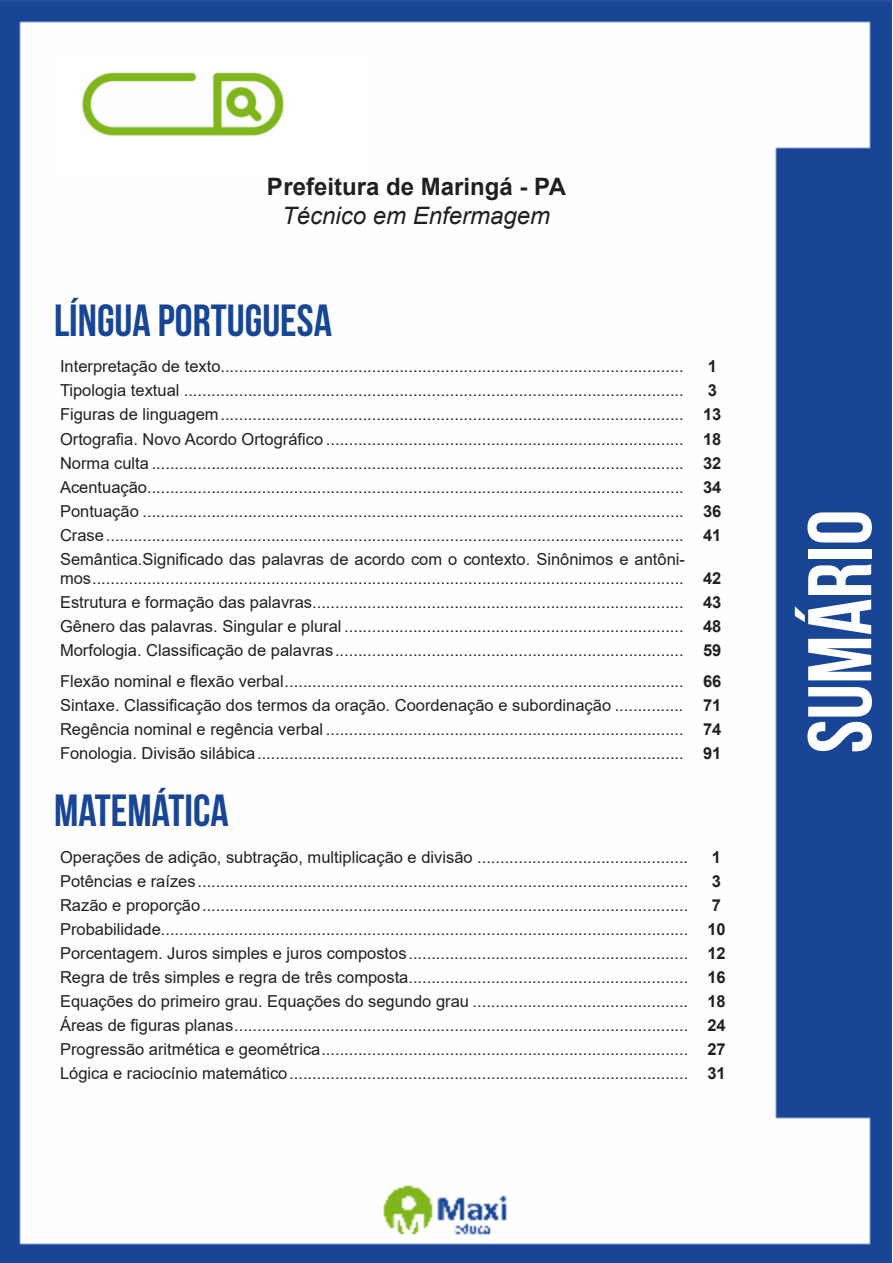
<style>
.page{position:relative;width:893px;height:1263px;background:#fff}
.page>*{position:absolute;margin:0;border:0;box-sizing:border-box;transform-origin:0 0}
.t1{font:700 90px "Bebas Neue";color:#fff}
.Titulo{font:700 45px "Bebas Neue";color:#184696}
.t2{font:700 24px "Arial";color:#231f20}
.t3{font:italic 24px "Arial";color:#231f20}
.ALTERNATIVAS{font:16.5px/19.8px "Arial";color:#231f20}
.TITULO_DE_LEI{font:16.5px "Arial";color:#231f20}
.ALTERNATIVAS-2{font:700 16.5px "Arial";color:#231f20}
.TITULO_DE_LEI-2{font:700 16.5px "Arial";color:#231f20}
</style>
<div class="page">
<img style="left:0;top:0;width:892px;height:1263px">
<div style="left:53px;top:55px;width:317px;height:121px;background:#fff"></div>
<img style="left:82px;top:72px;width:201px;height:64px">
<p class="t2" style="left:267px;top:170px;width:301px">Prefeitura de Maringá - PA</p>
<p class="t3" style="left:282px;top:200px;width:270px">Técnico em Enfermagem</p>
<p class="Titulo" style="left:54px;top:295px;width:279px">LÍNGUA PORTUGUESA</p>
<p class="ALTERNATIVAS" style="left:60px;top:357px;width:625px">Interpretação de texto.....................................................................................................</p>
<p class="ALTERNATIVAS-2" style="left:708px;top:355px;width:11px">1</p>
<p class="ALTERNATIVAS" style="left:60px;top:381px;width:625px">Tipologia textual .............................................................................................................</p>
<p class="ALTERNATIVAS-2" style="left:708px;top:379px;width:11px">3</p>
<p class="ALTERNATIVAS" style="left:60px;top:405px;width:625px">Figuras de linguagem.....................................................................................................</p>
<p class="ALTERNATIVAS-2" style="left:703px;top:403px;width:20px">13</p>
<p class="ALTERNATIVAS" style="left:60px;top:429px;width:625px">Ortografia. Novo Acordo Ortográfico ..............................................................................</p>
<p class="ALTERNATIVAS-2" style="left:703px;top:427px;width:20px">18</p>
<p class="ALTERNATIVAS" style="left:60px;top:453px;width:625px">Norma culta ....................................................................................................................</p>
<p class="ALTERNATIVAS-2" style="left:703px;top:451px;width:20px">32</p>
<p class="ALTERNATIVAS" style="left:60px;top:477px;width:625px">Acentuação.....................................................................................................................</p>
<p class="ALTERNATIVAS-2" style="left:703px;top:475px;width:20px">34</p>
<p class="ALTERNATIVAS" style="left:60px;top:501px;width:625px">Pontuação ......................................................................................................................</p>
<p class="ALTERNATIVAS-2" style="left:703px;top:499px;width:20px">36</p>
<p class="ALTERNATIVAS" style="left:60px;top:525px;width:625px">Crase..............................................................................................................................</p>
<p class="ALTERNATIVAS-2" style="left:703px;top:523px;width:20px">41</p>
<p class="ALTERNATIVAS" style="left:60px;top:549px;width:626px">Semântica.Significado das palavras de acordo com o contexto. Sinônimos e antôni&shy;mos.................................................................................................................................</p>
<p class="ALTERNATIVAS-2" style="left:703px;top:567px;width:20px">42</p>
<p class="ALTERNATIVAS" style="left:60px;top:593px;width:625px">Estrutura e formação das palavras.................................................................................</p>
<p class="ALTERNATIVAS-2" style="left:703px;top:591px;width:20px">43</p>
<p class="TITULO_DE_LEI" style="left:60px;top:615px;width:625px">Gênero das palavras. Singular e plural ..........................................................................</p>
<p class="TITULO_DE_LEI-2" style="left:703px;top:615px;width:20px">48</p>
<p class="TITULO_DE_LEI" style="left:60px;top:639px;width:625px">Morfologia. Classificação de palavras............................................................................</p>
<p class="TITULO_DE_LEI-2" style="left:703px;top:639px;width:20px">59</p>
<p class="TITULO_DE_LEI" style="left:60px;top:670px;width:625px">Flexão nominal e flexão verbal.......................................................................................</p>
<p class="TITULO_DE_LEI-2" style="left:703px;top:669px;width:20px">66</p>
<p class="TITULO_DE_LEI" style="left:60px;top:694px;width:625px">Sintaxe. Classificação dos termos da oração. Coordenação e subordinação ...............</p>
<p class="TITULO_DE_LEI-2" style="left:703px;top:693px;width:20px">71</p>
<p class="TITULO_DE_LEI" style="left:60px;top:718px;width:625px">Regência nominal e regência verbal ..............................................................................</p>
<p class="TITULO_DE_LEI-2" style="left:703px;top:717px;width:20px">74</p>
<p class="TITULO_DE_LEI" style="left:60px;top:742px;width:625px">Fonologia. Divisão silábica.............................................................................................</p>
<p class="TITULO_DE_LEI-2" style="left:703px;top:741px;width:20px">91</p>
<p class="Titulo" style="left:54px;top:785px;width:176px">MATEMÁTICA</p>
<p class="ALTERNATIVAS" style="left:60px;top:847px;width:630px">Operações de adição, subtração, multiplicação e divisão ..............................................</p>
<p class="ALTERNATIVAS-2" style="left:712px;top:845px;width:11px">1</p>
<p class="ALTERNATIVAS" style="left:60px;top:871px;width:630px">Potências e raízes...........................................................................................................</p>
<p class="ALTERNATIVAS-2" style="left:712px;top:869px;width:11px">3</p>
<p class="ALTERNATIVAS" style="left:60px;top:895px;width:630px">Razão e proporção..........................................................................................................</p>
<p class="ALTERNATIVAS-2" style="left:712px;top:893px;width:11px">7</p>
<p class="ALTERNATIVAS" style="left:60px;top:919px;width:630px">Probabilidade...................................................................................................................</p>
<p class="ALTERNATIVAS-2" style="left:707px;top:917px;width:20px">10</p>
<p class="ALTERNATIVAS" style="left:60px;top:943px;width:630px">Porcentagem. Juros simples e juros compostos.............................................................</p>
<p class="ALTERNATIVAS-2" style="left:707px;top:941px;width:20px">12</p>
<p class="ALTERNATIVAS" style="left:60px;top:967px;width:630px">Regra de três simples e regra de três composta.............................................................</p>
<p class="ALTERNATIVAS-2" style="left:707px;top:965px;width:20px">16</p>
<p class="ALTERNATIVAS" style="left:60px;top:991px;width:630px">Equações do primeiro grau. Equações do segundo grau ...............................................</p>
<p class="ALTERNATIVAS-2" style="left:707px;top:989px;width:20px">18</p>
<p class="ALTERNATIVAS" style="left:60px;top:1015px;width:630px">Áreas de figuras planas...................................................................................................</p>
<p class="ALTERNATIVAS-2" style="left:707px;top:1013px;width:20px">24</p>
<p class="ALTERNATIVAS" style="left:60px;top:1039px;width:630px">Progressão aritmética e geométrica................................................................................</p>
<p class="ALTERNATIVAS-2" style="left:707px;top:1037px;width:20px">27</p>
<p class="ALTERNATIVAS" style="left:60px;top:1063px;width:630px">Lógica e raciocínio matemático.......................................................................................</p>
<p class="ALTERNATIVAS-2" style="left:707px;top:1061px;width:20px">31</p>
<h1 class="t1" style="left:791px;top:753px;width:245px;rotate:-90deg">SUMÁRIO</h1>
</div>
